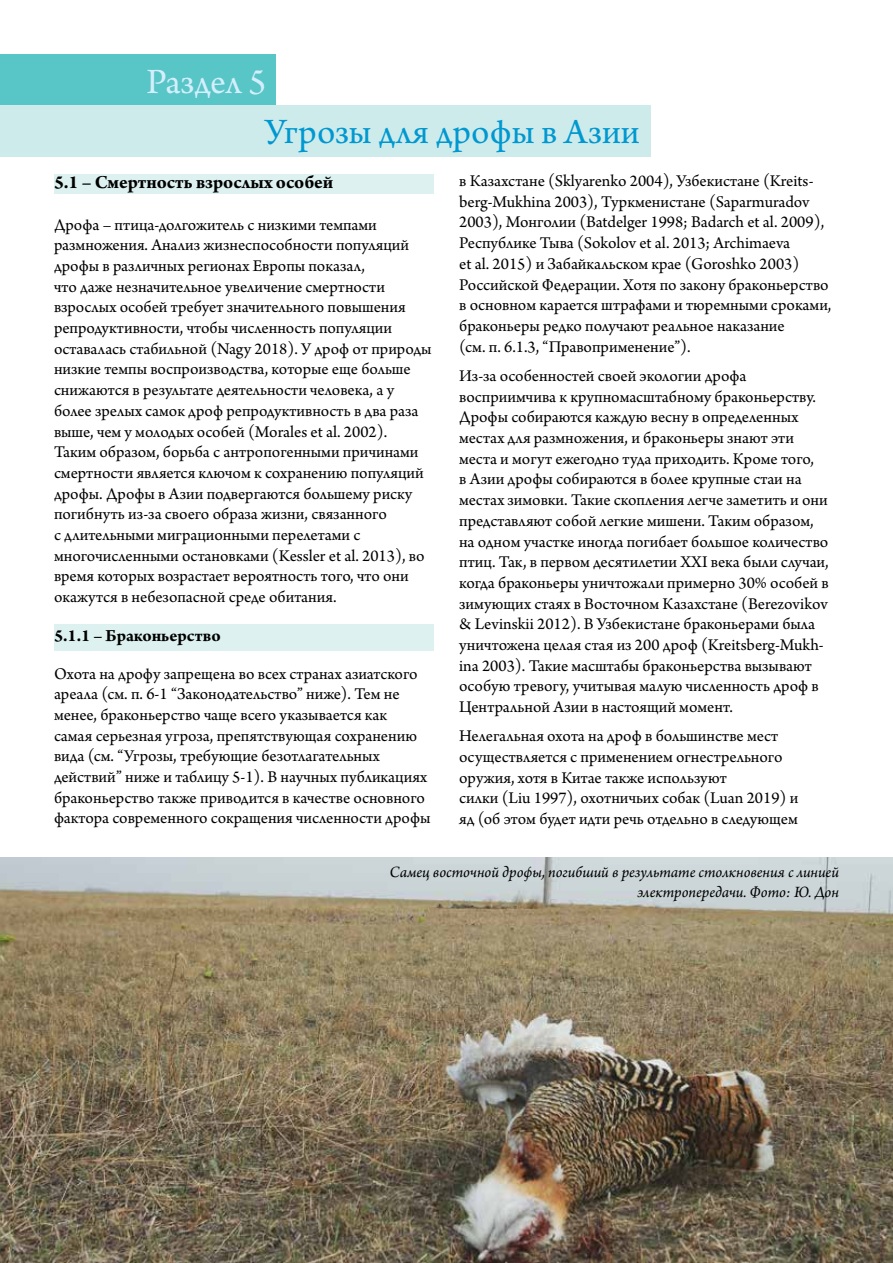
<style>
.page{position:relative;width:893px;height:1263px;background:#fff}
.page>*{position:absolute;margin:0;border:0;box-sizing:border-box;transform-origin:0 0}
.t1{font:37.5px "Arno Pro";color:#0098d0}
.t2{font:37.5px "Arno Pro";letter-spacing:-.01em;color:#d4effc}
.t3{font:700 19.5px "Arno Pro";letter-spacing:-.005em;color:#000}
.t4{font:700 18px "Arno Pro";color:#000}
.t5{font:17.25px/20.7px "Arno Pro";color:#000}
.t6{font:italic 16.5px/19.8px "Arno Pro";letter-spacing:-.005em;color:#000;text-align:right}
</style>
<div class="page">
<div style="left:0;top:54px;width:275px;height:51px;background:#58c5c7"></div>
<div style="left:0;top:105px;width:650px;height:52px;background:#ceebeb"></div>
<img style="left:0;top:858px;width:893px;height:405px">
<div style="left:54px;top:174px;width:380px;height:20px;background:#ddf1f0"></div>
<div style="left:54px;top:624px;width:380px;height:27px;background:#ddf1f0"></div>
<h1 class="t2" style="left:146px;top:61px;width:121px">Раздел 5</h1>
<h1 class="t1" style="left:265px;top:111px;width:376px">Угрозы для дрофы в Азии</h1>
<p class="t3" style="left:54px;top:170px;width:281px">5.1 – Смертность взрослых особей</p>
<p class="t5" style="left:54px;top:215px;width:379px">Дрофа – птица-долгожитель с низкими темпами размножения. Анализ жизнеспособности популяций дрофы в различных регионах Европы показал,<br>что даже незначительное увеличение смертности взрослых особей требует значительного повышения репродуктивности, чтобы численность популяции оставалась стабильной (Nagy 2018). У дроф от природы низкие темпы воспроизводства, которые еще больше снижаются в результате деятельности человека, а у более зрелых самок дроф репродуктивность в два раза выше, чем у молодых особей (Morales et al. 2002).<br>Таким образом, борьба с антропогенными причинами смертности является ключом к сохранению популяций дрофы. Дрофы в Азии подвергаются большему риску погибнуть из-за своего образа жизни, связанного<br>с длительными миграционными перелетами с многочисленными остановками (Kessler et al. 2013), во время которых возрастает вероятность того, что они окажутся в небезопасной среде обитания.</p>
<p class="t4" style="left:54px;top:625px;width:168px">5.1.1 – Браконьерство</p>
<p class="t5" style="left:54px;top:664px;width:378px">Охота на дрофу запрещена во всех странах азиатского ареала (см. п. 6-1 “Законодательство” ниже). Тем не менее, браконьерство чаще всего указывается как<br>самая серьезная угроза, препятствующая сохранению вида (см. “Угрозы, требующие безотлагательных действий” ниже и таблицу 5-1). В научных публикациях браконьерство также приводится в качестве основного фактора современного сокращения численности дрофы</p>
<p class="t5" style="left:459px;top:171px;width:374px">в Казахстане (Sklyarenko 2004), Узбекистане (Kreits&shy;berg-Mukhina 2003), Туркменистане (Saparmuradov 2003), Монголии (Batdelger 1998; Badarch et al. 2009), Республике Тыва (Sokolov et al. 2013; Archimaeva<br>et al. 2015) и Забайкальском крае (Goroshko 2003)<br>Российской Федерации. Хотя по закону браконьерство в основном карается штрафами и тюремными сроками, браконьеры редко получают реальное наказание<br>(см. п. 6.1.3, “Правоприменение”).</p>
<p class="t5" style="left:459px;top:366px;width:371px">Из-за особенностей своей экологии дрофа восприимчива к крупномасштабному браконьерству.<br>Дрофы собираются каждую весну в определенных местах для размножения, и браконьеры знают эти места и могут ежегодно туда приходить. Кроме того,<br>в Азии дрофы собираются в более крупные стаи на местах зимовки. Такие скопления легче заметить и они представляют собой легкие мишени. Таким образом, на одном участке иногда погибает большое количество птиц. Так, в первом десятилетии XXI века были случаи, когда браконьеры уничтожали примерно 30% особей в зимующих стаях в Восточном Казахстане (Berezovikov &amp; Levinskii 2012). В Узбекистане браконьерами была уничтожена целая стая из 200 дроф (Kreitsberg-Mukh&shy;ina 2003). Такие масштабы браконьерства вызывают особую тревогу, учитывая малую численность дроф в Центральной Азии в настоящий момент.</p>
<p class="t5" style="left:459px;top:727px;width:341px">Нелегальная охота на дроф в большинстве мест осуществляется с применением огнестрельного оружия, хотя в Китае также используют<br>силки (Liu 1997), охотничьих собак (Luan 2019) и яд (об этом будет идти речь отдельно в следующем</p>
<p class="t6" style="left:390px;top:863px;width:451px">Самец восточной дрофы, погибший в результате столкновения с линией электропередачи. Фото: Ю. Дон</p>
</div>
